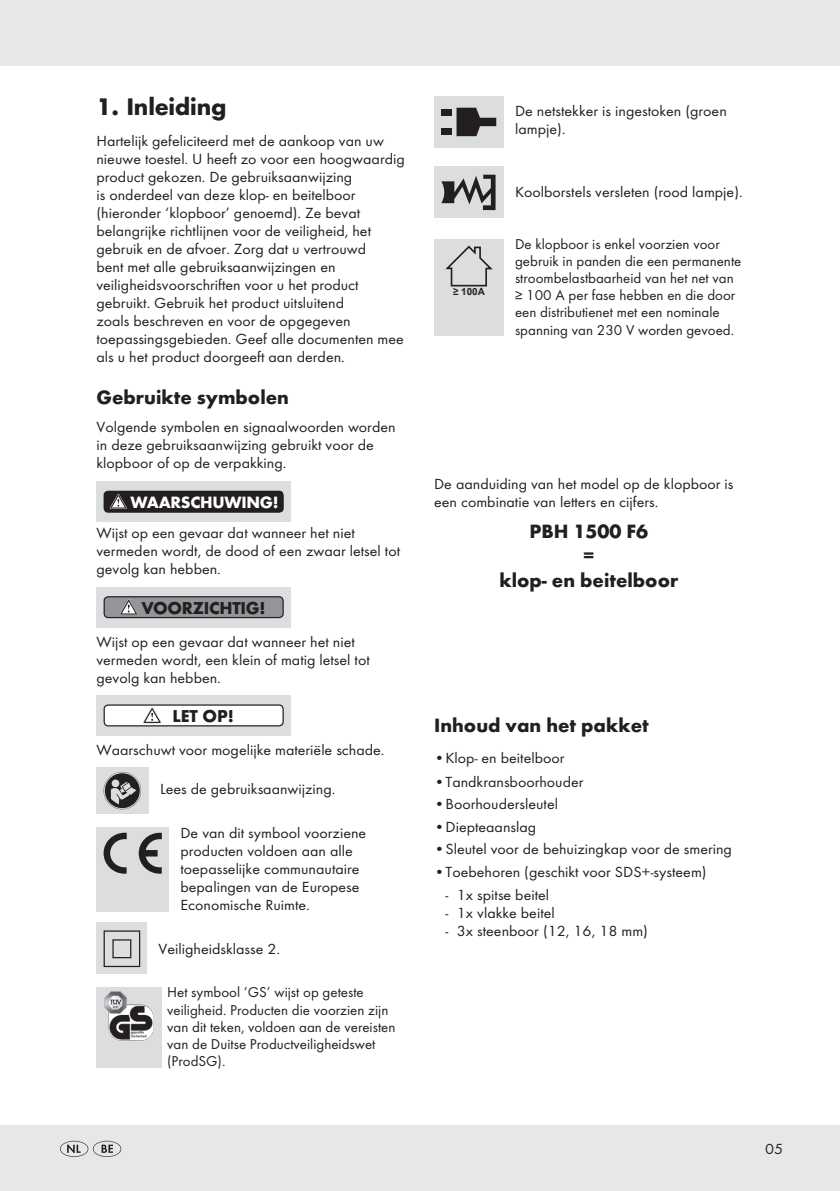
<style>
.page{position:relative;width:840px;height:1191px;background:#fff}
.page>*{position:absolute;margin:0;border:0;box-sizing:border-box;transform-origin:0 0}
.t1{font:700 22px "Futura Std";color:#231f20}
.Headlines{font:700 20px "Futura TOT";color:#231f20}
.Sicherheitshinweise{font:700 20px "Futura TOT";color:#231f20}
.warnhinweise_auf_sch{font:700 18px "Futura TOT";letter-spacing:-.015em;color:#231f20}
.warnhinweise_auf_sch-2{font:700 17px "Futura TOT";letter-spacing:-.015em;color:#fff}
.lauftext{font:15.2px/18px "Futura TOT";color:#231f20;scale:1.05 1}
.lauftext-2{font:14.8px/17.2px "Futura TOT";color:#231f20}
.t2{font:700 9.8px "Arial";color:#231f20}
</style>
<div class="page">
<div style="left:0;top:0;width:839px;height:65px;background:#e6e7e9"></div>
<div style="left:0;top:1125px;width:839px;height:66px;background:#e6e7e9"></div>
<svg style="left:60px;top:1140px;width:61px;height:17px"></svg>
<div style="left:434px;top:96px;width:69px;height:51px;background:#dcdddf"></div>
<svg style="left:456px;top:108px;width:40px;height:28px"></svg>
<div style="left:441px;top:109px;width:10px;height:6px;background:#231f20"></div>
<div style="left:441px;top:128px;width:10px;height:7px;background:#231f20"></div>
<div style="left:434px;top:167px;width:69px;height:51px;background:#dcdddf"></div>
<svg style="left:441px;top:175px;width:54px;height:35px"></svg>
<div style="left:96px;top:767px;width:53px;height:47px;background:#dcdddf"></div>
<svg style="left:103px;top:772px;width:38px;height:37px"></svg>
<div style="left:96px;top:827px;width:73px;height:85px;background:#dcdddf"></div>
<svg style="left:103px;top:832px;width:24px;height:41px"></svg>
<svg style="left:139px;top:832px;width:23px;height:41px"></svg>
<div style="left:96px;top:922px;width:51px;height:51px;background:#dcdddf"></div>
<svg style="left:103px;top:930px;width:38px;height:37px"></svg>
<div style="left:96px;top:987px;width:65px;height:80px;background:#dcdddf"></div>
<img style="left:104px;top:991px;width:49px;height:49px">
<div style="left:96px;top:481px;width:195px;height:41px;background:#dcdddf"></div>
<div style="left:103px;top:491px;width:180px;height:22px;background:#231f20;border-radius:5px"></div>
<svg style="left:110px;top:494px;width:17px;height:15px"></svg>
<div style="left:96px;top:587px;width:195px;height:40px;background:#dcdddf"></div>
<div style="left:104px;top:597px;width:179px;height:20px;background:#939598;border-radius:4px"></div>
<div style="left:103px;top:596px;width:180px;height:22px;border:1px solid #231f20;border-radius:4px"></div>
<svg style="left:120px;top:599px;width:18px;height:16px"></svg>
<div style="left:96px;top:695px;width:195px;height:41px;background:#dcdddf"></div>
<div style="left:104px;top:705px;width:179px;height:21px;background:#fff;border-radius:4px"></div>
<div style="left:103px;top:704px;width:180px;height:22px;border:1px solid #231f20;border-radius:4px"></div>
<svg style="left:143px;top:707px;width:18px;height:16px"></svg>
<div style="left:434px;top:239px;width:69px;height:96px;background:#dcdddf"></div>
<svg style="left:445px;top:245px;width:48px;height:42px"></svg>
<p class="t1" style="left:96px;top:92px;width:131px">1. Inleiding</p>
<p class="lauftext" style="left:96px;top:132px;width:295px">Hartelijk gefeliciteerd met de aankoop van uw nieuwe toestel. U heeft zo voor een hoogwaardig product gekozen. De gebruiksaanwijzing<br>is onderdeel van deze klop- en beitelboor (hieronder ‘klopboor’ genoemd). Ze bevat belangrijke richtlijnen voor de veiligheid, het gebruik en de afvoer. Zorg dat u vertrouwd<br>bent met alle gebruiksaanwijzingen en veiligheidsvoorschriften voor u het product gebruikt. Gebruik het product uitsluitend<br>zoals beschreven en voor de opgegeven toepassingsgebieden. Geef alle documenten mee als u het product doorgeeft aan derden.</p>
<p class="Headlines" style="left:96px;top:385px;width:194px">Gebruikte symbolen</p>
<p class="lauftext" style="left:96px;top:418px;width:286px">Volgende symbolen en signaalwoorden worden in deze gebruiksaanwijzing gebruikt voor de klopboor of op de verpakking.</p>
<p class="warnhinweise_auf_sch-2" style="left:130px;top:492px;width:150px">WAARSCHUWING!</p>
<p class="lauftext" style="left:96px;top:524px;width:290px">Wijst op een gevaar dat wanneer het niet vermeden wordt, de dood of een zwaar letsel tot gevolg kan hebben.</p>
<p class="warnhinweise_auf_sch" style="left:141px;top:596px;width:126px">VOORZICHTIG!</p>
<p class="lauftext" style="left:96px;top:632px;width:262px">Wijst op een gevaar dat wanneer het niet vermeden wordt, een klein of matig letsel tot gevolg kan hebben.</p>
<p class="warnhinweise_auf_sch" style="left:172px;top:704px;width:63px">LET OP!</p>
<p class="lauftext" style="left:96px;top:740px;width:276px">Waarschuwt voor mogelijke materiële schade.</p>
<p class="lauftext" style="left:160px;top:780px;width:168px">Lees de gebruiksaanwijzing.</p>
<p class="lauftext" style="left:180px;top:824px;width:178px">De van dit symbool voorziene producten voldoen aan alle toepasselijke communautaire bepalingen van de Europese<br>Economische Ruimte.</p>
<p class="lauftext" style="left:158px;top:939px;width:117px">Veiligheidsklasse 2.</p>
<p class="lauftext-2" style="left:167px;top:983px;width:230px">Het symbool ‘GS’ wijst op geteste veiligheid. Producten die voorzien zijn van dit teken, voldoen aan de vereisten van de Duitse Productveiligheidswet (ProdSG).</p>
<p class="lauftext" style="left:514px;top:102px;width:203px">De netstekker is ingestoken (groen lampje).</p>
<p class="t2" style="left:453px;top:284px;width:33px">≥ 100A</p>
<p class="lauftext" style="left:514px;top:183px;width:218px">Koolborstels versleten (rood lampje).</p>
<p class="lauftext-2" style="left:514px;top:235px;width:228px">De klopboor is enkel voorzien voor gebruik in panden die een permanente stroombelastbaarheid van het net van ≥ 100 A per fase hebben en die door een distributienet met een nominale spanning van 230 V worden gevoed.</p>
<p class="lauftext" style="left:434px;top:474px;width:286px">De aanduiding van het model op de klopboor is een combinatie van letters en cijfers.</p>
<p class="Sicherheitshinweise" style="left:529px;top:518px;width:120px">PBH 1500 F6</p>
<p class="Sicherheitshinweise" style="left:582px;top:543px;width:13px">=</p>
<p class="Sicherheitshinweise" style="left:499px;top:567px;width:180px">klop- en beitelboor</p>
<p class="Headlines" style="left:434px;top:713px;width:216px">Inhoud van het pakket</p>
<p class="lauftext" style="left:434px;top:749px;width:125px">•Klop- en beitelboor</p>
<p class="lauftext" style="left:434px;top:772px;width:144px">•Tandkransboorhouder</p>
<p class="lauftext" style="left:434px;top:795px;width:119px">•Boorhoudersleutel</p>
<p class="lauftext" style="left:434px;top:817px;width:99px">•Diepteaanslag</p>
<p class="lauftext" style="left:434px;top:840px;width:285px">•Sleutel voor de behuizingkap voor de smering</p>
<p class="lauftext" style="left:434px;top:863px;width:261px">•Toebehoren (geschikt voor SDS+-systeem)</p>
<p class="lauftext" style="left:445px;top:885px;width:100px">- 1x spitse beitel</p>
<p class="lauftext" style="left:445px;top:903px;width:105px">- 1x vlakke beitel</p>
<p class="lauftext" style="left:445px;top:921px;width:194px">- 3x steenboor (12, 16, 18 mm)</p>
<p class="lauftext" style="left:764px;top:1139px;width:19px">05</p>
</div>
